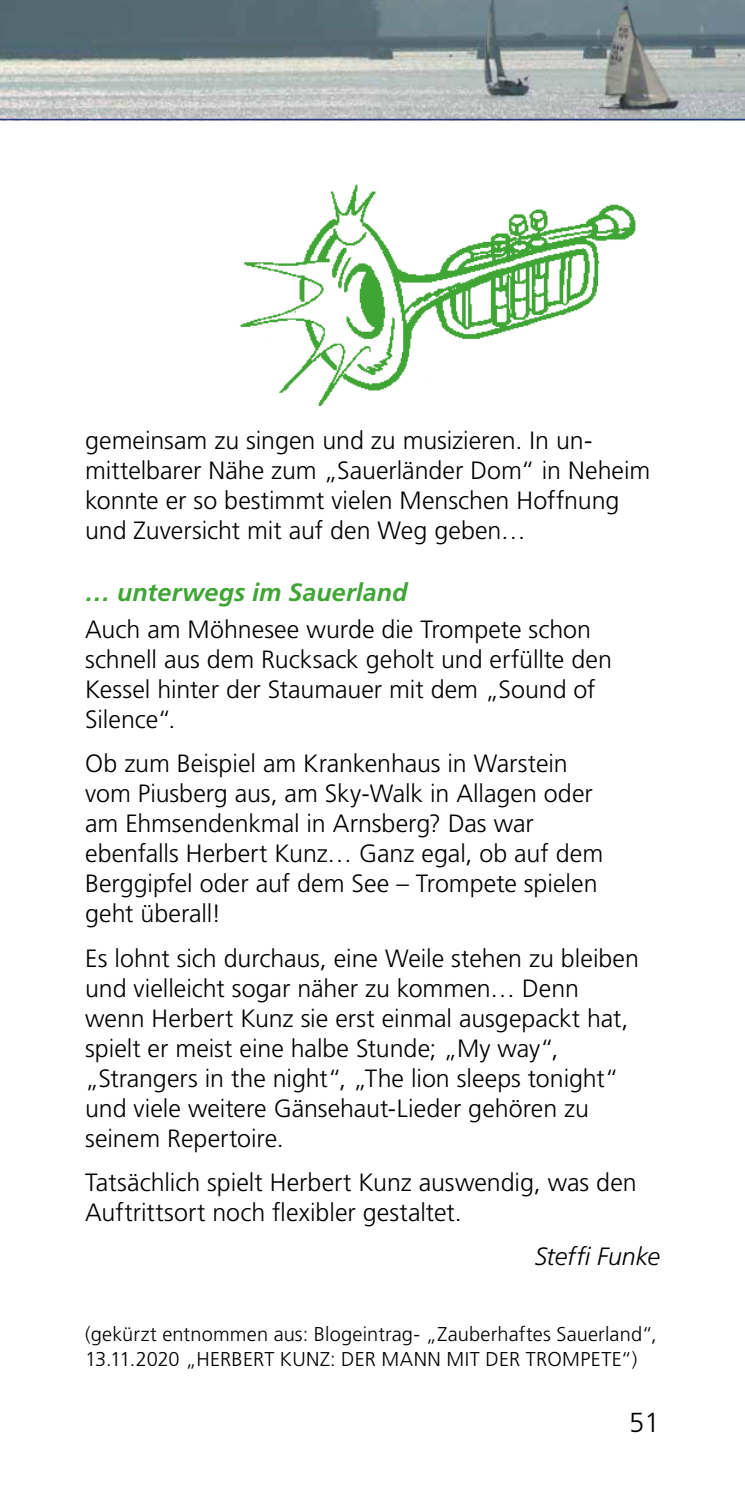
<style>
.page{position:relative;width:745px;height:1489px;background:#fff}
.page>*{position:absolute;margin:0;border:0;box-sizing:border-box;transform-origin:0 0}
.t1{font:300 27.5px "Frutiger LT Std";color:#000}
.t2{font:300 25px/30px "Frutiger LT Std";color:#000}
.t3{font:italic 700 25px "Frutiger LT Std";letter-spacing:.005em;color:#3fa535}
.t4{font:italic 300 25px "Frutiger LT Std";letter-spacing:-.005em;color:#000}
.t5{font:300 20px/25px "Frutiger LT Std";letter-spacing:.01em;color:#000}
</style>
<div class="page">
<img style="left:240px;top:184px;width:396px;height:221px">
<img style="left:0;top:0;width:744px;height:119px">
<hr style="left:0;top:119px;width:744px;height:1px;background:#283583">
<p class="t2" style="left:85px;top:426px;width:566px">gemeinsam zu singen und zu musizieren. In un&shy;mittelbarer Nähe zum „Sauerländer Dom“ in Neheim konnte er so bestimmt vielen Menschen Hoffnung und Zuversicht mit auf den Weg geben…</p>
<p class="t3" style="left:85px;top:577px;width:324px">… unterwegs im Sauerland</p>
<p class="t2" style="left:85px;top:615px;width:528px">Auch am Möhnesee wurde die Trompete schon schnell aus dem Rucksack geholt und erfüllte den Kessel hinter der Staumauer mit dem „Sound of Silence“.</p>
<p class="t2" style="left:85px;top:749px;width:519px">Ob zum Beispiel am Krankenhaus in Warstein vom Piusberg aus, am Sky-Walk in Allagen oder am Ehmsendenkmal in Arnsberg? Das war ebenfalls Herbert Kunz… Ganz egal, ob auf dem Berggipfel oder auf dem See – Trompete spielen geht überall!</p>
<p class="t2" style="left:85px;top:943px;width:555px">Es lohnt sich durchaus, eine Weile stehen zu bleiben und vielleicht sogar näher zu kommen… Denn wenn Herbert Kunz sie erst einmal ausgepackt hat, spielt er meist eine halbe Stunde; „My way“, „Strangers in the night“, „The lion sleeps tonight“ und viele weitere Gänsehaut-Lieder gehören zu seinem Repertoire.</p>
<p class="t2" style="left:85px;top:1167px;width:552px">Tatsächlich spielt Herbert Kunz auswendig, was den<br>Auftrittsort noch flexibler gestaltet.</p>
<p class="t4" style="left:534px;top:1242px;width:126px">Steffi Funke</p>
<p class="t5" style="left:85px;top:1322px;width:573px">(gekürzt entnommen aus: Blogeintrag- „Zauberhaftes Sauerland“,<br>13.11.2020 „HERBERT KUNZ: DER MANN MIT DER TROMPETE“)</p>
<p class="t1" style="left:628px;top:1406px;width:32px">51</p>
</div>
